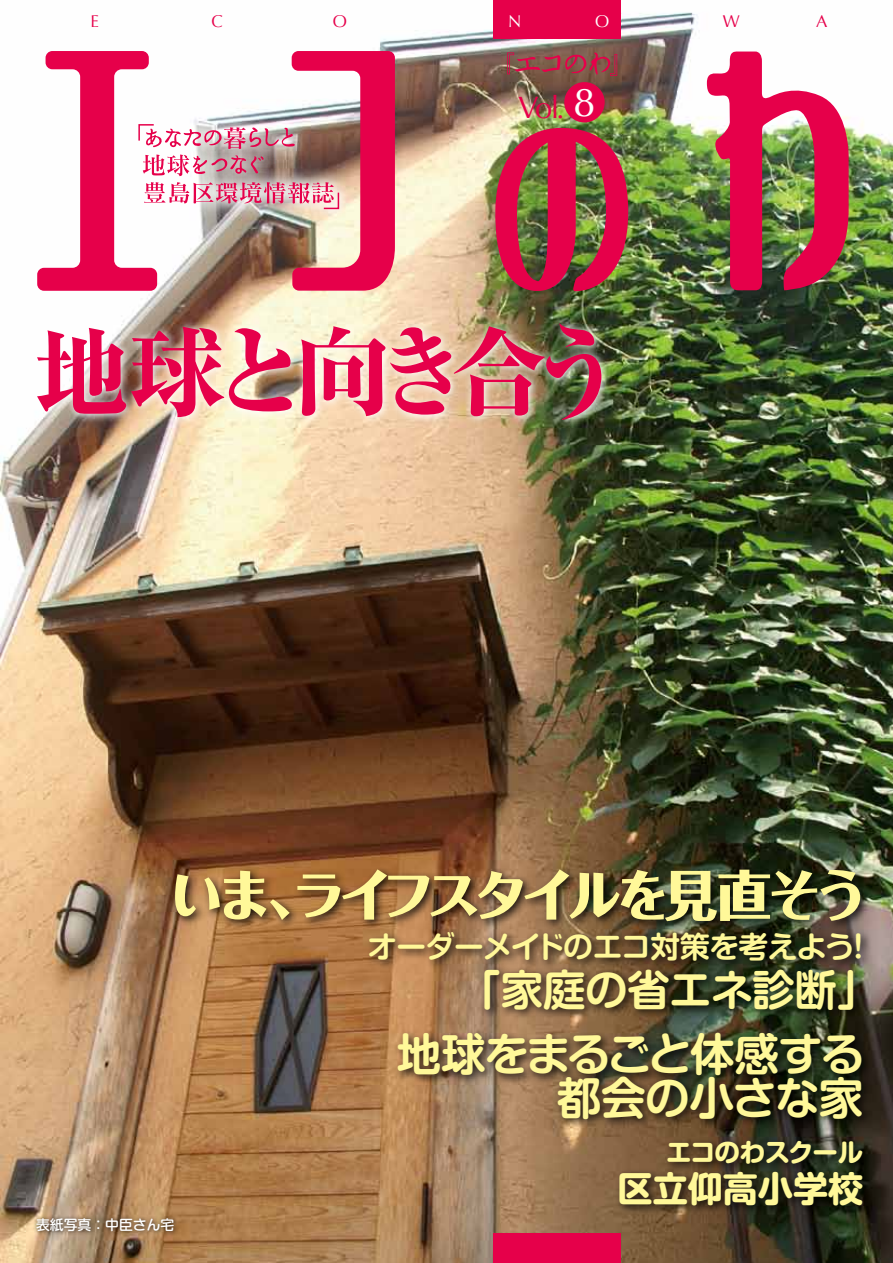
<style>
.page{position:relative;width:893px;height:1263px;background:#fff}
.page>*{position:absolute;margin:0;border:0;box-sizing:border-box;transform-origin:0 0}
.t1{font:800 96.75px "Ryumin Pro";letter-spacing:-.165em;color:#e6004a}
.t2{font:800 54.15px "Folk Pro";letter-spacing:-.115em;color:#fff899}
.t3{font:700 44.7px/43.5px "Shin M Go Pro De";letter-spacing:-.03em;color:#fff899;text-align:right}
.t4{font:700 42.45px "Shin M Go Pro De";letter-spacing:-.01em;color:#fff899}
.t5{font:700 35.1px "Shin M Go Pro";color:#fff899}
.t6{font:30.9px "Optima";color:#e6004a}
.t7{font:700 29.7px "Shin M Go Pro De";letter-spacing:-.03em;color:#fff899}
.t8{font:700 25.5px "Shin M Go Pro";letter-spacing:-.04em;color:#fff899}
.t9{font:16.95px "Optima";color:#e6004a}
.t10{font:16.95px "Optima";color:#fff}
.t11{font:500 13.8px "Shin M Go Pro";color:#fff}
.s1{font-size:40.35px;color:#fff}
</style>
<div class="page">
<img style="left:0;top:12px;width:893px;height:1251px">
<img style="left:494px;top:128px;width:134px;height:163px">
<img style="left:707px;top:51px;width:142px;height:239px">
<img style="left:37px;top:51px;width:358px;height:240px">
<svg style="left:507px;top:52px;width:110px;height:24px;background:#914a4b"></svg>
<div style="left:493px;top:0;width:128px;height:38px;background:#e6004a"></div>
<div style="left:493px;top:1233px;width:128px;height:30px;background:#e6004a"></div>
<div style="left:564px;top:82px;width:41px;height:40px;background:#e6004a;border-radius:50%"></div>
<img style="left:30px;top:316px;width:582px;height:114px">
<div style="left:170px;top:864px;width:703px;height:352px;background:#000;opacity:.85"></div>
<div style="left:33px;top:1214px;width:145px;height:22px;background:#000;opacity:.8"></div>
<p class="t9" style="left:91px;top:12px;width:10px">E</p>
<p class="t9" style="left:212px;top:12px;width:13px">C</p>
<p class="t9" style="left:333px;top:12px;width:16px">O</p>
<p class="t10" style="left:508px;top:12px;width:15px">N</p>
<p class="t10" style="left:595px;top:12px;width:16px">O</p>
<p class="t9" style="left:723px;top:12px;width:19px">W</p>
<p class="t9" style="left:816px;top:12px;width:13px">A</p>
<p class="t6" style="left:518px;top:90px;width:79px">Vol. <span class="s1">8</span></p>
<h1 class="t1" style="left:33px;top:296px;width:595px">地球と向き合う</h1>
<h2 class="t2" style="left:169px;top:849px;width:700px">いま、ライフスタイルを見直そう</h2>
<p class="t7" style="left:367px;top:923px;width:507px">オーダーメイドのエコ対策を考えよう！</p>
<h3 class="t4" style="left:459px;top:955px;width:422px">「家庭の省エネ診断」</h3>
<h3 class="t3" style="left:397px;top:1027px;width:470px">地球をまるごと体感する都会の小さな家</h3>
<p class="t8" style="left:666px;top:1131px;width:199px">エコのわスクール</p>
<p class="t5" style="left:618px;top:1159px;width:247px">区立仰高小学校</p>
<p class="t11" style="left:36px;top:1214px;width:140px">表紙写真：中臣さん宅</p>
</div>
